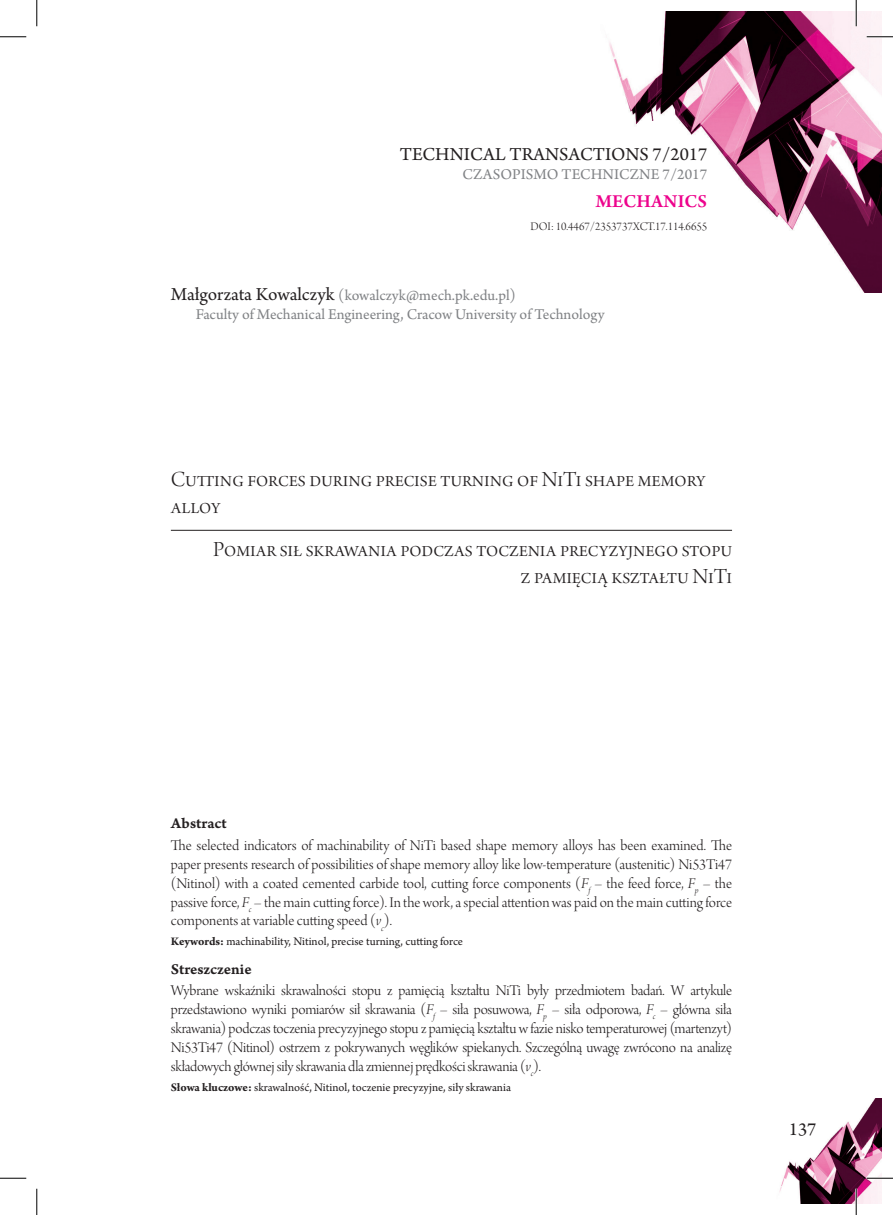
<style>
.page{position:relative;width:893px;height:1215px;background:#fff}
.page>*{position:absolute;margin:0;border:0;box-sizing:border-box;transform-origin:0 0}
._2_Tytuł_PL{font:22.75px/27.3px "Arno Pro Light Display";color:#231f20;text-align:right}
._2_Tytuł{font:22.75px/27.3px "Arno Pro Light Display";color:#231f20}
._0_Head{font:19.25px "Arno Pro";color:#231f20}
._0_Series_FS{font:600 19.25px "Arno Pro";letter-spacing:.01em;color:#ed028c}
.PageNo{font:19.25px "Arno Pro";color:#231f20}
._3_Abstract_treść_PL{font:15.75px/18.9px "Arno Pro Light Display";letter-spacing:.015em;color:#231f20;text-align:justify}
._3_Abstract_treść{font:15.75px/18.9px "Arno Pro Light Display";letter-spacing:.05em;color:#231f20;text-align:justify}
._1_Afiliacja{font:15.75px "Arno Pro";color:#808285}
._1_Autor{font:15.75px "Arno Pro";color:#808285}
._0_Head_PL{font:15.75px "Arno Pro";color:#808285}
._3_Abstract{font:15.75px "Arno Pro Smbd Caption";letter-spacing:-.005em;color:#231f20}
._3_Keywords_treść{font:12.25px "Arno Pro";color:#231f20}
._0_DOI{font:12.25px "Arno Pro Light Display";color:#231f20}
.s1{font-size:19.25px;color:#231f20}
.s2{font-family:"Arno Pro Light Italic Display"}
.s3{font-weight:700}
</style>
<div class="page">
<img style="left:779px;top:1098px;width:101px;height:104px">
<img style="left:609px;top:12px;width:271px;height:280px">
<hr style="left:171px;top:530px;width:560px;height:1px;background:#231f20">
<hr style="left:866px;top:36px;width:26px;height:2px;background:#fff">
<hr style="left:866px;top:1177px;width:26px;height:2px;background:#fff">
<hr style="left:854px;top:0;width:2px;height:26px;background:#fff">
<hr style="left:854px;top:1188px;width:2px;height:26px;background:#fff">
<svg style="left:0;top:36px;width:26px;height:1px"></svg>
<svg style="left:866px;top:36px;width:26px;height:1px"></svg>
<svg style="left:0;top:1177px;width:26px;height:1px"></svg>
<svg style="left:866px;top:1177px;width:26px;height:1px"></svg>
<svg style="left:36px;top:0;width:1px;height:26px"></svg>
<svg style="left:36px;top:1188px;width:1px;height:26px"></svg>
<svg style="left:855px;top:0;width:1px;height:26px"></svg>
<svg style="left:855px;top:1188px;width:1px;height:26px"></svg>
<p class="_0_Head" style="left:399px;top:143px;width:309px">TECHNICAL TRANSACTIONS 7/2017</p>
<p class="_0_Head_PL" style="left:462px;top:165px;width:246px">CZASOPISMO TECHNICZNE 7/2017</p>
<p class="_0_Series_FS" style="left:595px;top:190px;width:113px">MECHANICS</p>
<p class="_0_DOI" style="left:530px;top:220px;width:178px">DOI: 10.4467/2353737XCT.17.114.6655</p>
<p class="_1_Autor" style="left:171px;top:286px;width:346px"><span class="s1">Małgorzata Kowalczyk</span> (kowalczyk@mech.pk.edu.pl)</p>
<p class="_1_Afiliacja" style="left:195px;top:305px;width:410px">Faculty of Mechanical Engineering, Cracow University of Technology</p>
<p class="_2_Tytuł" style="left:171px;top:467px;width:536px">Cutting forces during precise turning of NiTi shape memory alloy</p>
<p class="_2_Tytuł_PL" style="left:213px;top:536px;width:520px">Pomiar sił skrawania podczas toczenia precyzyjnego stopu z pamięcią kształtu NiTi</p>
<p class="_3_Abstract" style="left:171px;top:814px;width:57px">Abstract</p>
<p class="_3_Abstract_treść" style="left:171px;top:836px;width:562px">The selected indicators of machinability of NiTi based shape memory alloys has been examined. The paper presents research of possibilities of shape memory alloy like low-temperature (austenitic) Ni53Ti47 (Nitinol) with a coated cemented carbide tool, cutting force components (<span class="s2">F</span><sub>f</sub> – the feed force, <span class="s2">F</span><sub>p</sub> – the passive force, <span class="s2">F</span><sub>c</sub> – the main cutting force). In the work, a special attention was paid on the main cutting force components at variable cutting speed (<span class="s2">v</span><sub>c</sub>).</p>
<p class="_3_Keywords_treść" style="left:171px;top:934px;width:293px"><span class="s3">Keywords:</span> machinability, Nitinol, precise turning, cutting force</p>
<p class="_3_Abstract" style="left:171px;top:959px;width:82px">Streszczenie</p>
<p class="_3_Abstract_treść_PL" style="left:171px;top:982px;width:562px">Wybrane wskaźniki skrawalności stopu z pamięcią kształtu NiTi były przedmiotem badań. W artykule przedstawiono wyniki pomiarów sił skrawania (<span class="s2">F</span><sub>f</sub> – siła posuwowa, <span class="s2">F</span><sub>p</sub> – siła odporowa, <span class="s2">F</span><sub>c</sub> – główna siła skrawania) podczas toczenia precyzyjnego stopu z pamięcią kształtu w fazie nisko temperaturowej (martenzyt)<br>Ni53Ti47 (Nitinol) ostrzem z pokrywanych węglików spiekanych. Szczególną uwagę zwrócono na analizę składowych głównej siły skrawania dla zmiennej prędkości skrawania (<span class="s2">v</span><sub>c</sub>).</p>
<p class="_3_Keywords_treść" style="left:171px;top:1079px;width:341px"><span class="s3">Słowa kluczowe:</span> skrawalność, Nitinol, toczenie precyzyjne, siły skrawania</p>
<p class="PageNo" style="left:788px;top:1118px;width:29px">137</p>
</div>
